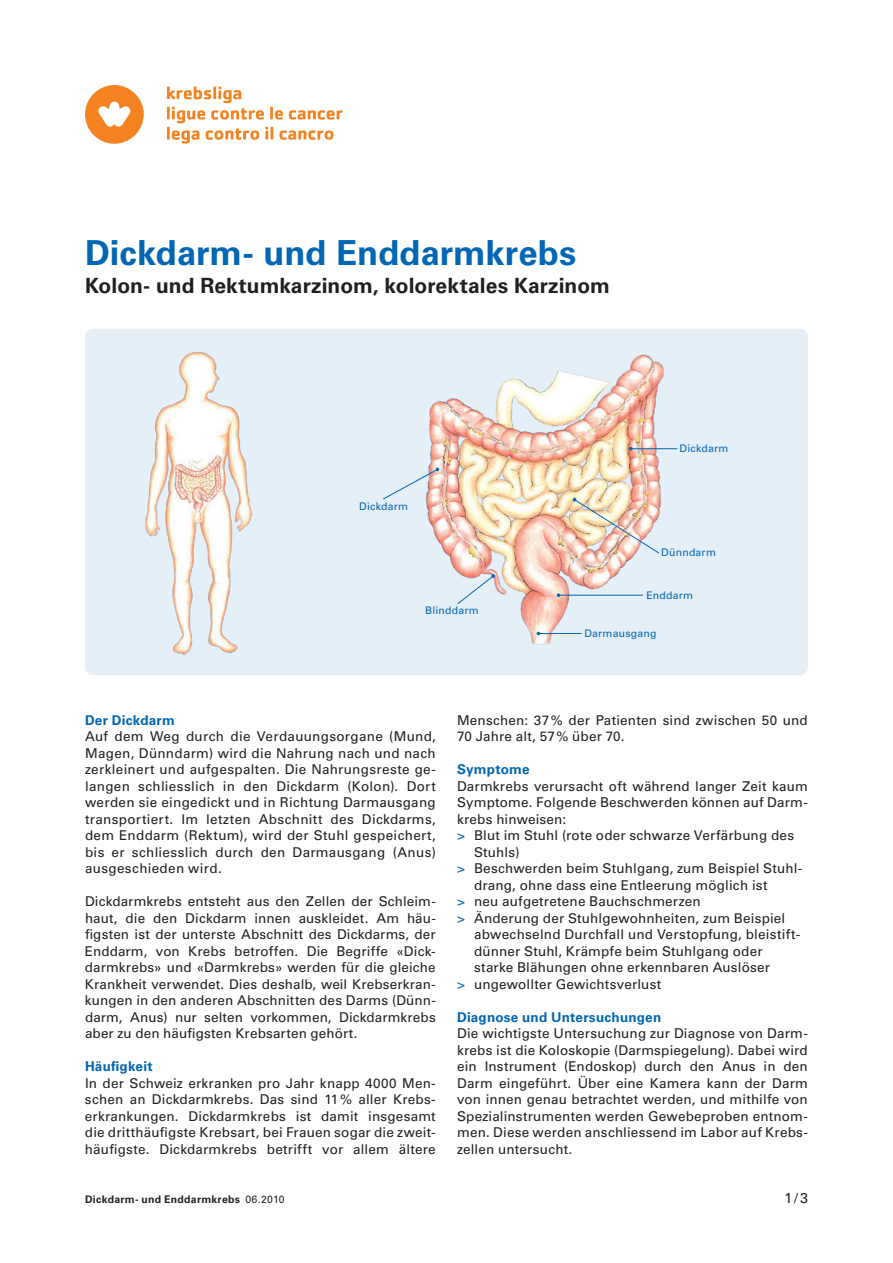
<style>
.page{position:relative;width:893px;height:1263px;background:#fff}
.page>*{position:absolute;margin:0;border:0;box-sizing:border-box;transform-origin:0 0}
.t1{font:700 34.5px "Univers LT Std";color:#0166b3}
.t2{font:700 21px "Univers LT Std";color:#231f20}
.t3{font:14.25px "Univers LT Std";color:#231f20}
.t4{font:13.5px/16.5px "Univers LT Std";letter-spacing:.015em;color:#231f20;text-align:justify}
.t5{font:700 13.5px "Univers LT Std";letter-spacing:.015em;color:#0166b3}
.t6{font:10.5px "Univers LT Std";letter-spacing:.02em;color:#0166b3}
.t7{font:700 10.5px "Univers CE";letter-spacing:.025em;color:#231f20}
.s1{color:#0166b3}
.s2{font-family:"Univers LT Std";font-weight:400}
</style>
<div class="page">
<svg style="left:85px;top:85px;width:59px;height:59px"></svg>
<svg style="left:167px;top:87px;width:176px;height:57px"></svg>
<img style="left:85px;top:329px;width:723px;height:346px">
<hr style="left:538px;top:633px;width:43px;height:1px;background:#0166b3">
<img style="left:573px;top:498px;width:87px;height:56px">
<hr style="left:631px;top:448px;width:46px;height:1px;background:#0166b3">
<hr style="left:558px;top:595px;width:85px;height:1px;background:#0166b3">
<svg style="left:456px;top:574px;width:39px;height:31px"></svg>
<svg style="left:382px;top:468px;width:57px;height:32px;background:#dee1e9"></svg>
<h1 class="t1" style="left:85px;top:233px;width:493px">Dickdarm- und Enddarmkrebs</h1>
<h2 class="t2" style="left:85px;top:274px;width:526px">Kolon- und Rektumkarzinom, kolorektales Karzinom</h2>
<p class="t6" style="left:359px;top:500px;width:50px">Dickdarm</p>
<p class="t6" style="left:425px;top:604px;width:55px">Blinddarm</p>
<p class="t6" style="left:680px;top:442px;width:50px">Dickdarm</p>
<p class="t6" style="left:661px;top:546px;width:56px">Dünndarm</p>
<p class="t6" style="left:646px;top:589px;width:48px">Enddarm</p>
<p class="t6" style="left:584px;top:627px;width:74px">Darmausgang</p>
<p class="t5" style="left:85px;top:712px;width:91px">Der Dickdarm</p>
<p class="t4" style="left:85px;top:728px;width:352px">Auf dem Weg durch die Verdauungsorgane (Mund, Magen, Dünndarm) wird die Nahrung nach und nach zerkleinert und aufgespalten. Die Nahrungsreste ge&shy;langen schliesslich in den Dickdarm (Kolon). Dort werden sie eingedickt und in Richtung Darmausgang transportiert. Im letzten Abschnitt des Dickdarms, dem Enddarm (Rektum), wird der Stuhl gespeichert, bis er schliesslich durch den Darmausgang (Anus) ausgeschieden wird.</p>
<p class="t4" style="left:85px;top:893px;width:352px">Dickdarmkrebs entsteht aus den Zellen der Schleim&shy;haut, die den Dickdarm innen auskleidet. Am häu&shy;figsten ist der unterste Abschnitt des Dickdarms, der Enddarm, von Krebs betroffen. Die Begriffe «Dick&shy;darmkrebs» und «Darmkrebs» werden für die gleiche Krankheit verwendet. Dies deshalb, weil Krebserkran&shy;kungen in den anderen Abschnitten des Darms (Dünn&shy;darm, Anus) nur selten vorkommen, Dickdarmkrebs aber zu den häufigsten Krebsarten gehört.</p>
<p class="t5" style="left:85px;top:1059px;width:69px">Häufigkeit</p>
<p class="t4" style="left:85px;top:1075px;width:352px">In der Schweiz erkranken pro Jahr knapp 4000 Men&shy;schen an Dickdarmkrebs. Das sind 11% aller Krebs&shy;erkrankungen. Dickdarmkrebs ist damit insgesamt die dritthäufigste Krebsart, bei Frauen sogar die zweit&shy;häufigste. Dickdarmkrebs betrifft vor allem ältere</p>
<p class="t4" style="left:457px;top:712px;width:352px">Menschen: 37% der Patienten sind zwischen 50 und<br>70 Jahre alt, 57% über 70.</p>
<p class="t5" style="left:457px;top:762px;width:74px">Symptome</p>
<p class="t4" style="left:457px;top:778px;width:352px">Darmkrebs verursacht oft während langer Zeit kaum</p>
<p class="t4" style="left:457px;top:794px;width:352px">Symptome. Folgende Beschwerden können auf Darm-</p>
<p class="t4" style="left:457px;top:811px;width:111px">krebs hinweisen:</p>
<p class="t4" style="left:457px;top:827px;width:339px"><span class="s1">&gt;</span> Blut im Stuhl (rote oder schwarze Verfärbung des</p>
<p class="t4" style="left:474px;top:844px;width:47px">Stuhls)</p>
<p class="t4" style="left:457px;top:860px;width:347px"><span class="s1">&gt;</span> Beschwerden beim Stuhlgang, zum Beispiel Stuhl-</p>
<p class="t4" style="left:474px;top:877px;width:295px">drang, ohne dass eine Entleerung möglich ist</p>
<p class="t4" style="left:457px;top:893px;width:245px"><span class="s1">&gt;</span> neu aufgetretene Bauchschmerzen</p>
<p class="t4" style="left:457px;top:910px;width:330px"><span class="s1">&gt;</span> Änderung der Stuhlgewohnheiten, zum Beispiel</p>
<p class="t4" style="left:474px;top:926px;width:328px">abwechselnd Durchfall und Verstopfung, bleistift-</p>
<p class="t4" style="left:474px;top:943px;width:290px">dünner Stuhl, Krämpfe beim Stuhlgang oder</p>
<p class="t4" style="left:474px;top:959px;width:298px">starke Blähungen ohne erkennbaren Auslöser</p>
<p class="t4" style="left:457px;top:976px;width:206px"><span class="s1">&gt;</span> ungewollter Gewichtsverlust</p>
<p class="t5" style="left:457px;top:1009px;width:206px">Diagnose und Untersuchungen</p>
<p class="t4" style="left:457px;top:1025px;width:352px">Die wichtigste Untersuchung zur Diagnose von Darm&shy;krebs ist die Koloskopie (Darmspiegelung). Dabei wird ein Instrument (Endoskop) durch den Anus in den Darm eingeführt. Über eine Kamera kann der Darm von innen genau betrachtet werden, und mithilfe von Spezialinstrumenten werden Gewebeproben entnom&shy;men. Diese werden anschliessend im Labor auf Krebs&shy;zellen untersucht.</p>
<p class="t7" style="left:85px;top:1193px;width:201px">Dickdarm- und Enddarmkrebs <span class="s2">06.2010</span></p>
<p class="t3" style="left:785px;top:1190px;width:25px">1/3</p>
</div>
